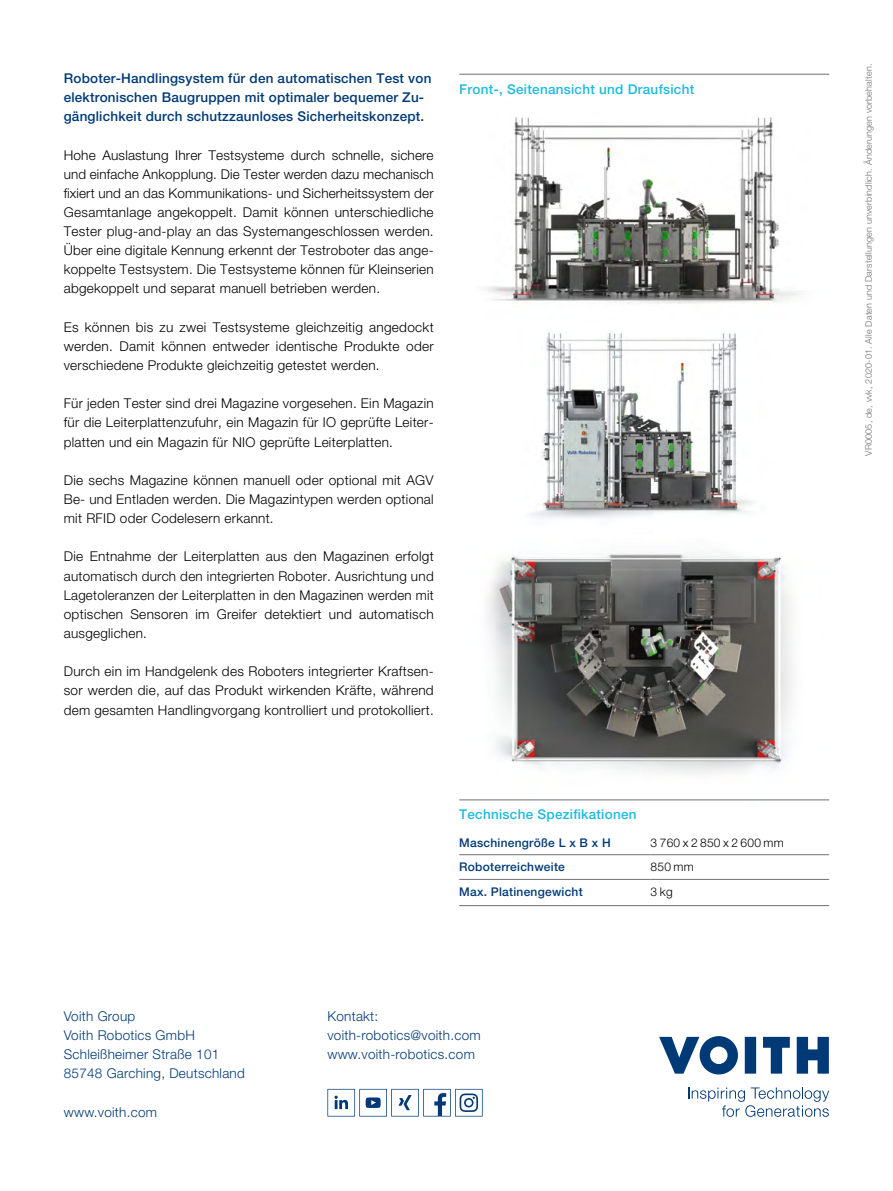
<style>
.page{position:relative;width:893px;height:1191px;background:#fff}
.page>*{position:absolute;margin:0;border:0;box-sizing:border-box;transform-origin:0 0}
.t1{font:300 13.5px/19.2px "Helvetica Neue LT Pro";letter-spacing:.02em;color:#000;text-align:justify}
.t2{font:500 13.5px/19.2px "Helvetica Neue LT Pro";letter-spacing:.015em;color:#003a76}
.t3{font:300 13.5px/19.2px "Helvetica Neue LT Pro";letter-spacing:.02em;color:#003a76}
.t4{font:500 13.5px "Helvetica Neue LT Pro";letter-spacing:.02em;color:#1dbadf}
.t5{font:500 12px "Helvetica Neue LT Pro";letter-spacing:.02em;color:#003a76}
.t6{font:300 12px "Helvetica Neue LT Pro";letter-spacing:.205em;color:#000}
.t7{font:300 12px "Helvetica Neue LT Pro";letter-spacing:.02em;color:#000}
.t8{font:300 9px "Helvetica Neue LT Pro";letter-spacing:.02em;color:#706f6f}
</style>
<div class="page">
<svg style="left:327px;top:1089px;width:156px;height:27px"></svg>
<img style="left:459px;top:553px;width:364px;height:248px">
<img style="left:528px;top:332px;width:227px;height:187px">
<img style="left:485px;top:117px;width:317px;height:187px">
<hr style="left:459px;top:74px;width:370px;height:1px;background:#706f6f">
<hr style="left:459px;top:799px;width:370px;height:1px;background:#706f6f">
<hr style="left:459px;top:854px;width:192px;height:1px;background:#706f6f">
<hr style="left:651px;top:854px;width:178px;height:1px;background:#706f6f">
<hr style="left:459px;top:879px;width:192px;height:1px;background:#706f6f">
<hr style="left:651px;top:879px;width:178px;height:1px;background:#706f6f">
<hr style="left:459px;top:905px;width:370px;height:1px;background:#706f6f">
<svg style="left:659px;top:1036px;width:79px;height:38px"></svg>
<svg style="left:745px;top:1036px;width:11px;height:37px"></svg>
<svg style="left:763px;top:1036px;width:27px;height:37px"></svg>
<svg style="left:797px;top:1036px;width:32px;height:37px"></svg>
<svg style="left:688px;top:1087px;width:141px;height:29px"></svg>
<p class="t2" style="left:64px;top:68px;width:369px">Roboter-Handlingsystem für den automatischen Test von elektronischen Baugruppen mit optimaler bequemer Zu&shy;gänglichkeit durch schutzzaunloses Sicherheitskonzept.</p>
<p class="t1" style="left:64px;top:145px;width:371px">Hohe Auslastung Ihrer Testsysteme durch schnelle, sichere und einfache Ankopplung. Die Tester werden dazu mechanisch fixiert und an das Kommunikations- und Sicherheitssystem der Gesamtanlage angekoppelt. Damit können unterschiedliche Tester plug-and-play an das Systemangeschlossen werden.<br>Über eine digitale Kennung erkennt der Testroboter das ange&shy;koppelte Testsystem. Die Testsysteme können für Kleinserien abgekoppelt und separat manuell betrieben werden.</p>
<p class="t1" style="left:64px;top:317px;width:371px">Es können bis zu zwei Testsysteme gleichzeitig angedockt werden. Damit können entweder identische Produkte oder verschiedene Produkte gleichzeitig getestet werden.</p>
<p class="t1" style="left:64px;top:394px;width:371px">Für jeden Tester sind drei Magazine vorgesehen. Ein Magazin für die Leiterplattenzufuhr, ein Magazin für IO geprüfte Leiter&shy;platten und ein Magazin für NIO geprüfte Leiterplatten.</p>
<p class="t1" style="left:64px;top:470px;width:371px">Die sechs Magazine können manuell oder optional mit AGV Be- und Entladen werden. Die Magazintypen werden optional mit RFID oder Codelesern erkannt.</p>
<p class="t1" style="left:64px;top:547px;width:371px">Die Entnahme der Leiterplatten aus den Magazinen erfolgt automatisch durch den integrierten Roboter. Ausrichtung und Lagetoleranzen der Leiterplatten in den Magazinen werden mit optischen Sensoren im Greifer detektiert und automatisch ausgeglichen.</p>
<p class="t1" style="left:64px;top:661px;width:371px">Durch ein im Handgelenk des Roboters integrierter Kraftsen&shy;sor werden die, auf das Produkt wirkenden Kräfte, während dem gesamten Handlingvorgang kontrolliert und protokolliert.</p>
<p class="t4" style="left:459px;top:81px;width:237px">Front-, Seitenansicht und Draufsicht</p>
<p class="t4" style="left:459px;top:806px;width:179px">Technische Spezifikationen</p>
<p class="t5" style="left:459px;top:835px;width:153px">Maschinengröße L x B x H</p>
<p class="t6" style="left:651px;top:835px;width:135px">3760x2850x2600mm</p>
<p class="t5" style="left:459px;top:860px;width:107px">Roboterreichweite</p>
<p class="t7" style="left:651px;top:859px;width:45px">850 mm</p>
<p class="t5" style="left:459px;top:884px;width:125px">Max. Platinengewicht</p>
<p class="t7" style="left:651px;top:884px;width:24px">3kg</p>
<p class="t3" style="left:64px;top:1006px;width:183px">Voith Group<br>Voith Robotics GmbH<br>Schleißheimer Straße 101<br>85748 Garching, Deutschland</p>
<p class="t3" style="left:64px;top:1101px;width:95px">www.voith.com</p>
<p class="t3" style="left:327px;top:1006px;width:155px">Kontakt: voith-robotics@voith.com www.voith-robotics.com</p>
<p class="t8" style="left:863px;top:456px;width:393px;rotate:-90deg">VR0005, de, vvk, 2020-01. Alle Daten und Darstellungen unverbindlich. Änderungen vorbehalten.</p>
</div>
